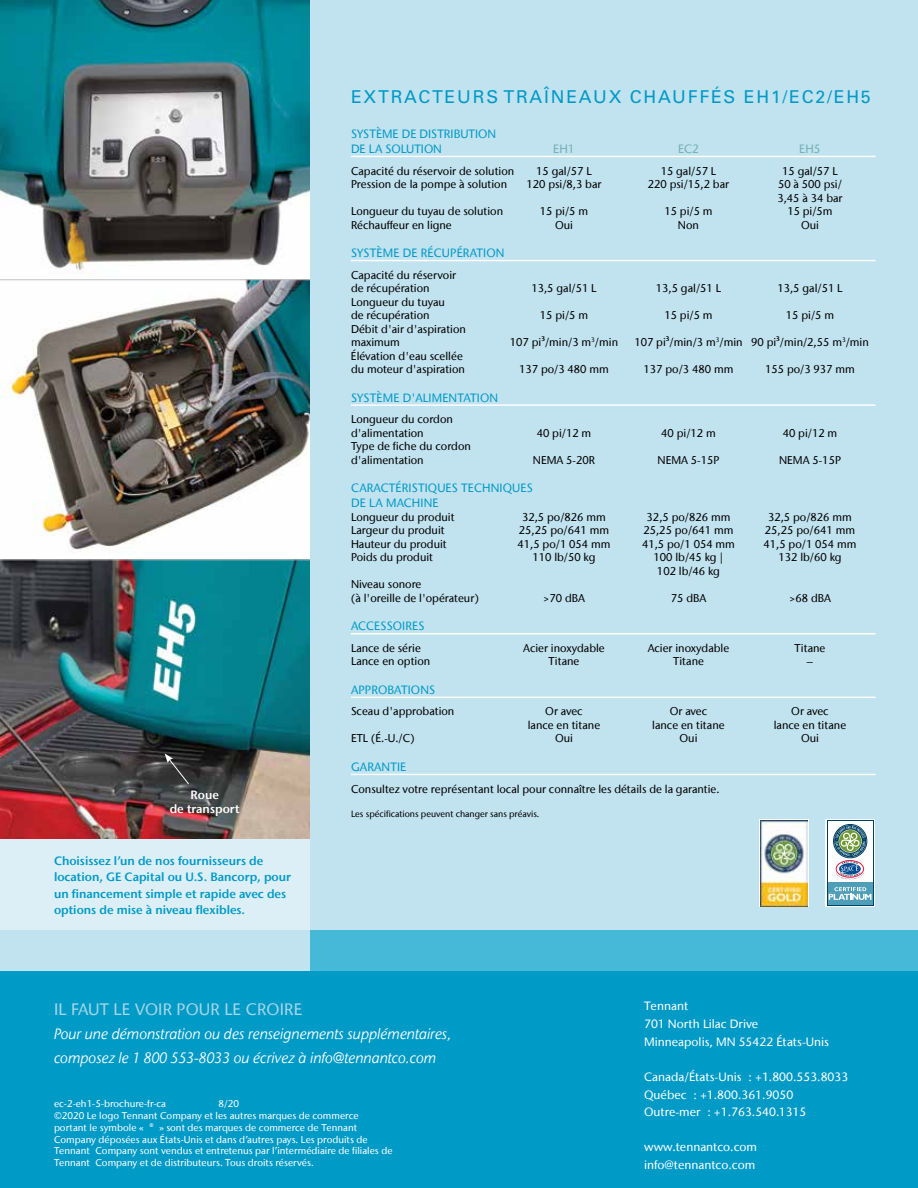
<style>
.page{position:relative;width:918px;height:1188px;background:#fff}
.page>*{position:absolute;margin:0;border:0;box-sizing:border-box;transform-origin:0 0}
.t1{font:17.7px "Univers LT Std";letter-spacing:.1em;color:#009ac7}
.t2{font:500 16.5px "Stone Sans IIITC Com";letter-spacing:.01em;color:#a5d7e9}
.t3{font:italic 15px/24px "Stone Sans IIITC Com";color:#fff}
.t4{font:500 12px/17.7px "Stone Sans IIITC Com";color:#fff}
.t5{font:500 12px/15px "Stone Sans IIITC Com";letter-spacing:.01em;color:#009ac7}
.t6{font:600 12px/16.5px "Stone Sans IIITC Com";color:#009ac7}
.t7{font:600 12px/14.4px "Stone Sans IIITC Com";color:#fff;text-align:center}
.t8{font:500 12px "Stone Sans IIITC Com";color:#73afb7}
.t9{font:500 11.25px/13.5px "Stone Sans IIITC Com";color:#000}
.t10{font:500 9.75px/11.7px "Stone Sans IIITC Com";color:#fff}
.t11{font:500 9px "Stone Sans IIITC Com";color:#000}
</style>
<div class="page">
<svg style="left:0;top:0;width:310px;height:275px;background:#548489"></svg>
<img style="left:0;top:280px;width:310px;height:270px">
<img style="left:0;top:560px;width:310px;height:279px">
<hr style="left:0;top:279px;width:312px;height:1px;background:#bcbec0">
<hr style="left:0;top:559px;width:312px;height:1px;background:#bcbec0">
<div style="left:0;top:839px;width:311px;height:105px;background:#ddeff6"></div>
<div style="left:0;top:930px;width:329px;height:42px;background:#c1e2ef"></div>
<div style="left:310px;top:0;width:608px;height:954px;background:#c1e2ef"></div>
<hr style="left:351px;top:156px;width:524px;height:1px;background:#fff">
<hr style="left:351px;top:260px;width:524px;height:1px;background:#fff">
<hr style="left:351px;top:404px;width:524px;height:2px;background:#fff">
<hr style="left:351px;top:633px;width:524px;height:1px;background:#fff">
<hr style="left:351px;top:697px;width:524px;height:1px;background:#fff">
<hr style="left:351px;top:774px;width:524px;height:1px;background:#fff">
<div style="left:310px;top:930px;width:608px;height:42px;background:#46b9d9"></div>
<div style="left:0;top:971px;width:918px;height:217px;background:#009ac7"></div>
<svg style="left:165px;top:753px;width:25px;height:32px"></svg>
<svg style="left:826px;top:820px;width:49px;height:87px"></svg>
<svg style="left:827px;top:821px;width:47px;height:85px"></svg>
<div style="left:828px;top:822px;width:45px;height:83px;background:#fff"></div>
<div style="left:828px;top:882px;width:45px;height:23px;background:#4e9eb8"></div>
<div style="left:833px;top:824px;width:34px;height:34px;border:1px solid #004062;border-radius:50%"></div>
<svg style="left:834px;top:825px;width:32px;height:32px"></svg>
<svg style="left:835px;top:826px;width:30px;height:54px"></svg>
<svg style="left:829px;top:887px;width:42px;height:13px"></svg>
<svg style="left:759px;top:820px;width:49px;height:87px"></svg>
<img style="left:760px;top:821px;width:47px;height:85px">
<h1 class="t1" style="left:351px;top:87px;width:521px">EXTRACTEURS TRAÎNEAUX CHAUFFÉS EH1/EC2/EH5</h1>
<p class="t5" style="left:351px;top:126px;width:147px">SYSTÈME DE DISTRIBUTION<br>DE LA SOLUTION</p>
<p class="t8" style="left:553px;top:141px;width:23px">EH1</p>
<p class="t8" style="left:678px;top:141px;width:22px">EC2</p>
<p class="t8" style="left:799px;top:141px;width:23px">EH5</p>
<p class="t9" style="left:351px;top:164px;width:165px">Capacité du réservoir de solution</p>
<p class="t9" style="left:536px;top:164px;width:57px">15 gal/57 L</p>
<p class="t9" style="left:661px;top:164px;width:57px">15 gal/57 L</p>
<p class="t9" style="left:782px;top:164px;width:57px">15 gal/57 L</p>
<p class="t9" style="left:351px;top:177px;width:158px">Pression de la pompe à solution</p>
<p class="t9" style="left:526px;top:177px;width:77px">120 psi/8,3 bar</p>
<p class="t9" style="left:648px;top:177px;width:83px">220 psi/15,2 bar</p>
<p class="t9" style="left:777px;top:177px;width:67px">50 à 500 psi/<br>3,45 à 34 bar</p>
<p class="t9" style="left:351px;top:204px;width:154px">Longueur du tuyau de solution</p>
<p class="t9" style="left:540px;top:204px;width:50px">15 pi/5 m</p>
<p class="t9" style="left:664px;top:204px;width:50px">15 pi/5 m</p>
<p class="t9" style="left:787px;top:204px;width:47px">15 pi/5m</p>
<p class="t9" style="left:351px;top:218px;width:102px">Réchauffeur en ligne</p>
<p class="t9" style="left:555px;top:218px;width:19px">Oui</p>
<p class="t9" style="left:678px;top:218px;width:23px">Non</p>
<p class="t9" style="left:801px;top:218px;width:19px">Oui</p>
<p class="t5" style="left:351px;top:245px;width:155px">SYSTÈME DE RÉCUPÉRATION</p>
<p class="t9" style="left:351px;top:268px;width:107px">Capacité du réservoir de récupération</p>
<p class="t9" style="left:531px;top:281px;width:67px">13,5 gal/51 L</p>
<p class="t9" style="left:656px;top:281px;width:67px">13,5 gal/51 L</p>
<p class="t9" style="left:777px;top:281px;width:67px">13,5 gal/51 L</p>
<p class="t9" style="left:351px;top:295px;width:96px">Longueur du tuyau de récupération</p>
<p class="t9" style="left:351px;top:322px;width:116px">Débit d'air d'aspiration maximum</p>
<p class="t9" style="left:351px;top:349px;width:115px">Élévation d'eau scellée du moteur d'aspiration</p>
<p class="t5" style="left:351px;top:390px;width:149px">SYSTÈME D'ALIMENTATION</p>
<p class="t9" style="left:351px;top:412px;width:103px">Longueur du cordon d'alimentation</p>
<p class="t9" style="left:351px;top:439px;width:121px">Type de fiche du cordon d'alimentation</p>
<p class="t9" style="left:540px;top:308px;width:50px">15 pi/5 m</p>
<p class="t9" style="left:664px;top:308px;width:50px">15 pi/5 m</p>
<p class="t9" style="left:786px;top:308px;width:50px">15 pi/5 m</p>
<p class="t9" style="left:510px;top:335px;width:110px">107 pi³/min/3 m<sup>3</sup>/min</p>
<p class="t9" style="left:634px;top:335px;width:236px">107 pi³/min/3 m<sup>3</sup>/min 90 pi³/min/2,55 m<sup>3</sup>/min</p>
<p class="t9" style="left:519px;top:362px;width:91px">137 po/3 480 mm</p>
<p class="t9" style="left:644px;top:362px;width:91px">137 po/3 480 mm</p>
<p class="t9" style="left:765px;top:362px;width:91px">155 po/3 937 mm</p>
<p class="t9" style="left:537px;top:426px;width:56px">40 pi/12 m</p>
<p class="t9" style="left:661px;top:426px;width:56px">40 pi/12 m</p>
<p class="t9" style="left:783px;top:426px;width:56px">40 pi/12 m</p>
<p class="t9" style="left:533px;top:453px;width:64px">NEMA 5-20R</p>
<p class="t9" style="left:658px;top:453px;width:63px">NEMA 5-15P</p>
<p class="t9" style="left:779px;top:453px;width:63px">NEMA 5-15P</p>
<p class="t7" style="left:170px;top:787px;width:72px">Roue<br>de transport</p>
<p class="t6" style="left:54px;top:852px;width:239px">Choisissez l’un de nos fournisseurs de location, GE Capital ou U.S. Bancorp, pour un financement simple et rapide avec des options de mise à niveau flexibles.</p>
<p class="t5" style="left:351px;top:480px;width:183px">CARACTÉRISTIQUES TECHNIQUES<br>DE LA MACHINE</p>
<p class="t9" style="left:351px;top:510px;width:105px">Longueur du produit</p>
<p class="t9" style="left:522px;top:510px;width:85px">32,5 po/826 mm</p>
<p class="t9" style="left:647px;top:510px;width:85px">32,5 po/826 mm</p>
<p class="t9" style="left:768px;top:510px;width:85px">32,5 po/826 mm</p>
<p class="t9" style="left:351px;top:523px;width:95px">Largeur du produit</p>
<p class="t9" style="left:519px;top:523px;width:92px">25,25 po/641 mm</p>
<p class="t9" style="left:643px;top:523px;width:92px">25,25 po/641 mm</p>
<p class="t9" style="left:765px;top:523px;width:92px">25,25 po/641 mm</p>
<p class="t9" style="left:351px;top:537px;width:97px">Hauteur du produit</p>
<p class="t9" style="left:518px;top:537px;width:94px">41,5 po/1 054 mm</p>
<p class="t9" style="left:642px;top:537px;width:94px">41,5 po/1 054 mm</p>
<p class="t9" style="left:764px;top:537px;width:94px">41,5 po/1 054 mm</p>
<p class="t9" style="left:351px;top:550px;width:84px">Poids du produit</p>
<p class="t9" style="left:532px;top:550px;width:65px">110 lb/50 kg</p>
<p class="t9" style="left:654px;top:550px;width:71px">100 lb/45 kg |</p>
<p class="t9" style="left:778px;top:550px;width:65px">132 lb/60 kg</p>
<p class="t9" style="left:657px;top:564px;width:65px">102 lb/46 kg</p>
<p class="t9" style="left:351px;top:577px;width:129px">Niveau sonore<br>(à l'oreille de l'opérateur)</p>
<p class="t9" style="left:543px;top:591px;width:43px">&gt;70 dBA</p>
<p class="t9" style="left:671px;top:591px;width:37px">75 dBA</p>
<p class="t9" style="left:789px;top:591px;width:43px">&gt;68 dBA</p>
<p class="t5" style="left:351px;top:618px;width:75px">ACCESSOIRES</p>
<p class="t9" style="left:351px;top:641px;width:71px">Lance de série</p>
<p class="t9" style="left:523px;top:641px;width:83px">Acier inoxydable</p>
<p class="t9" style="left:648px;top:641px;width:83px">Acier inoxydable</p>
<p class="t9" style="left:795px;top:641px;width:32px">Titane</p>
<p class="t9" style="left:351px;top:655px;width:81px">Lance en option</p>
<p class="t9" style="left:549px;top:655px;width:32px">Titane</p>
<p class="t9" style="left:673px;top:655px;width:32px">Titane</p>
<p class="t9" style="left:807px;top:655px;width:8px">–</p>
<p class="t5" style="left:351px;top:682px;width:86px">APPROBATIONS</p>
<p class="t9" style="left:351px;top:705px;width:105px">Sceau d'approbation</p>
<p class="t9" style="left:545px;top:705px;width:39px">Or avec</p>
<p class="t9" style="left:670px;top:705px;width:39px">Or avec</p>
<p class="t9" style="left:791px;top:705px;width:39px">Or avec</p>
<p class="t9" style="left:528px;top:718px;width:74px">lance en titane</p>
<p class="t9" style="left:652px;top:718px;width:74px">lance en titane</p>
<p class="t9" style="left:774px;top:718px;width:74px">lance en titane</p>
<p class="t9" style="left:351px;top:732px;width:65px">ETL (É.-U./C)</p>
<p class="t9" style="left:555px;top:732px;width:19px">Oui</p>
<p class="t9" style="left:680px;top:732px;width:19px">Oui</p>
<p class="t9" style="left:801px;top:732px;width:19px">Oui</p>
<p class="t5" style="left:351px;top:759px;width:57px">GARANTIE</p>
<p class="t9" style="left:351px;top:782px;width:370px">Consultez votre représentant local pour connaître les détails de la garantie.</p>
<p class="t11" style="left:351px;top:808px;width:190px">Les spécifications peuvent changer sans préavis.</p>
<h2 class="t2" style="left:54px;top:999px;width:250px">IL FAUT LE VOIR POUR LE CROIRE</h2>
<h3 class="t3" style="left:54px;top:1022px;width:399px">Pour une démonstration ou des renseignements supplémentaires, composez le 1 800 553-8033 ou écrivez à info@tennantco.com</h3>
<p class="t10" style="left:54px;top:1098px;width:340px;text-indent:165px">8/20<br>©2020 Le logo Tennant Company et les autres marques de commerce portant le symbole « ® » sont des marques de commerce de Tennant Company déposées aux États-Unis et dans d’autres pays. Les produits de Tennant Company sont vendus et entretenus par l’intermédiaire de filiales de Tennant Company et de distributeurs. Tous droits réservés.</p>
<p class="t10" style="left:54px;top:1098px;width:114px">ec-2-eh1-5-brochure-fr-ca</p>
<p class="t4" style="left:644px;top:997px;width:186px">Tennant<br>701 North Lilac Drive<br>Minneapolis, MN 55422 États-Unis</p>
<p class="t4" style="left:644px;top:1068px;width:206px">Canada/États-Unis : +1.800.553.8033<br>Québec : +1.800.361.9050<br>Outre-mer : +1.763.540.1315</p>
<p class="t4" style="left:644px;top:1138px;width:115px">www.tennantco.com info@tennantco.com</p>
</div>
